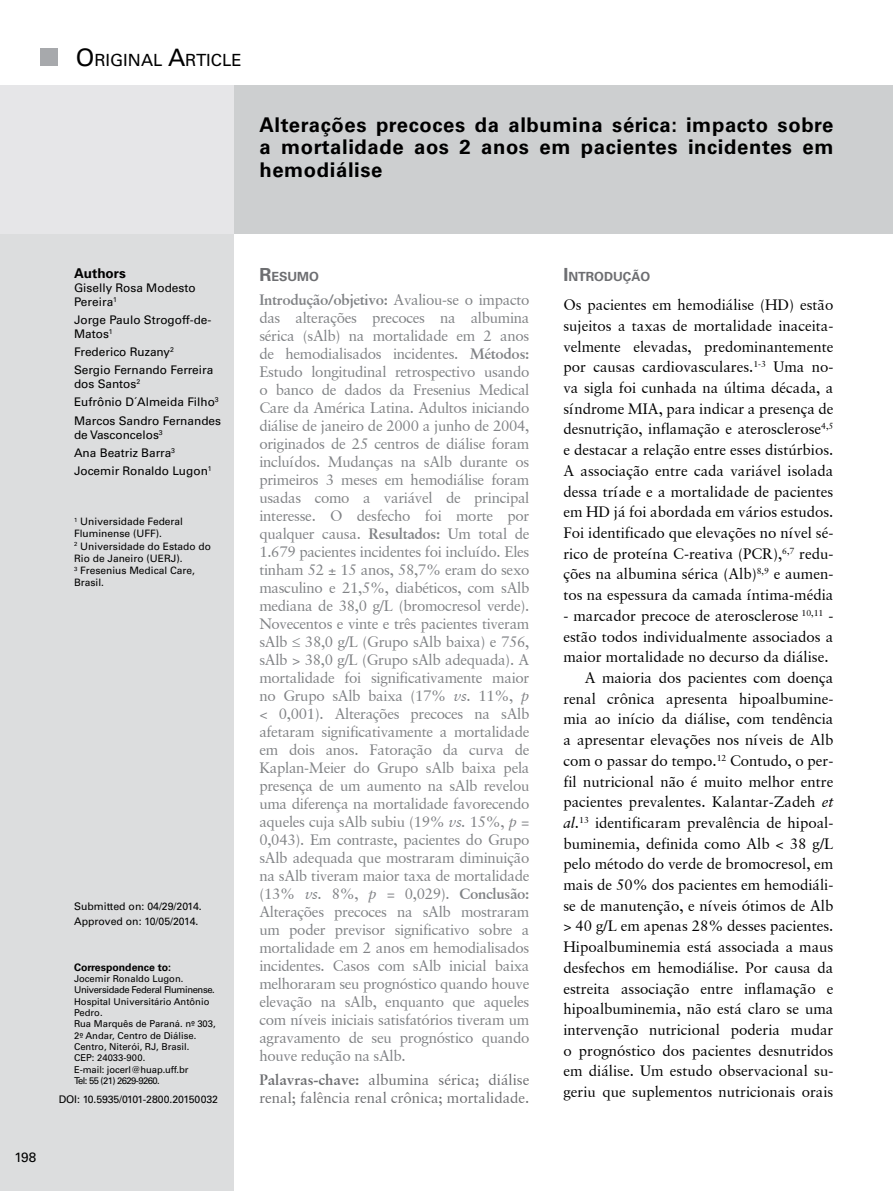
<style>
.page{position:relative;width:893px;height:1191px;background:#fff}
.page>*{position:absolute;margin:0;border:0;box-sizing:border-box;transform-origin:0 0}
.t1{font:700 20.25px/22.5px "Univers LT Std";letter-spacing:.03em;color:#000;text-align:justify}
.t2{font:16.8px "Univers LT Std";color:#000}
.t3{font:15px/18px "Garamond Retrospective S Si";letter-spacing:-.02em;color:#808285;text-align:justify}
.t4{font:15px/20.7px "Garamond Retrospective S Si";color:#000;text-align:justify}
.t5{font:15px/18px "Garamond Retrospective S Si";color:#6d6e71}
.t6{font:13.5px "Univers 65 Bold";color:#000}
.t7{font:13.5px "Univers LT Std";color:#000}
.t8{font:700 12.6px "Univers LT Std";color:#6d6e71}
.t9{font:11.85px/18.1px "Univers LT Std";color:#000}
.t10{font:10.5px/15.6px "Univers LT Std";letter-spacing:-.01em;color:#000}
.t11{font:700 10.5px "Univers LT Std";color:#000}
.t12{font:10.2px/12.3px "Univers LT Std";color:#000}
.t13{font:9.45px/11.4px "Univers LT Std";color:#000}
.s1{font-size:24px}
.s2{font-family:"Calibri"}
.s3{font-size:18px}
.s4{font-weight:700}
.s5{font-style:italic}
</style>
<div class="page">
<div style="left:40px;top:49px;width:17px;height:17px;background:#a7a9ac"></div>
<div style="left:0;top:85px;width:234px;height:1106px;background:#dcddde"></div>
<div style="left:0;top:85px;width:893px;height:149px;background:linear-gradient(to right,#e2e2e4,#c5c8c8)"></div>
<p class="t2" style="left:76px;top:50px;width:168px"><span class="s1">O</span>RIGINAL <span class="s1">A</span>RTICLE</p>
<h1 class="t1" style="left:259px;top:113px;width:576px">Alterações precoces da albumina sérica: impacto sobre a mortalidade aos 2 anos em pacientes incidentes em hemodiálise</h1>
<p class="t6" style="left:74px;top:265px;width:53px">Authors</p>
<p class="t9" style="left:74px;top:280px;width:123px;line-height:14px">Giselly Rosa Modesto<br>Pereira<sup>1</sup></p>
<p class="t9" style="left:74px;top:313px;width:139px;line-height:14px">Jorge Paulo Strogoff-de-<br>Matos<sup>1</sup></p>
<p class="t9" style="left:74px;top:343px;width:141px">Frederico Ruzany<sup>2<br></sup>Sergio Fernando Ferreira</p>
<p class="t9" style="left:74px;top:375px;width:149px">dos Santos<sup>2<br></sup>Eufrônio D´Almeida Filho<sup>3<br></sup>Marcos Sandro Fernandes</p>
<p class="t9" style="left:74px;top:425px;width:139px">de Vasconcelos<sup>3<br></sup>Ana Beatriz Barra<sup>3<br></sup>Jocemir Ronaldo Lugon<sup>1</sup></p>
<p class="t12" style="left:74px;top:515px;width:138px"><sup>1</sup> Universidade Federal<br>Fluminense (UFF).<br><sup>2</sup> Universidade do Estado do<br>Rio de Janeiro (UERJ).<br><sup>3</sup> Fresenius Medical Care,<br>Brasil.</p>
<p class="t7" style="left:15px;top:1149px;width:23px">198</p>
<p class="t10" style="left:74px;top:898px;width:129px">Submitted on: 04/29/2014.<br>Approved on: 10/05/2014.</p>
<p class="t11" style="left:74px;top:960px;width:99px">Correspondence to:</p>
<p class="t13" style="left:74px;top:972px;width:143px">Jocemir Ronaldo Lugon.<br>Universidade Federal Fluminense.<br>Hospital Universitário Antônio<br>Pedro.<br>Rua Marquês de Paraná. n<span class="s2">º</span> 303,<br>2<span class="s2">º</span> Andar, Centro de Diálise.<br>Centro, Niterói, RJ, Brasil.<br>CEP: 24033-900.<br>E-mail: jocerl@huap.uff.br<br>Tel: 55 (21) 2629-9260.</p>
<p class="t10" style="left:59px;top:1091px;width:161px">DOI: 10.5935/0101-2800.20150032</p>
<p class="t8" style="left:259px;top:269px;width:61px"><span class="s3">R</span>ESUMO</p>
<p class="t3" style="left:259px;top:290px;width:272px"><span class="s4">Introdução/objetivo:</span> Avaliou-se o impacto das alterações precoces na albumina sérica (sAlb) na mortalidade em 2 anos de hemodialisados incidentes. <span class="s4">Métodos:<br></span>Estudo longitudinal retrospectivo usando o banco de dados da Fresenius Medical Care da América Latina. Adultos iniciando diálise de janeiro de 2000 a junho de 2004, originados de 25 centros de diálise foram incluídos. Mudanças na sAlb durante os primeiros 3 meses em hemodiálise foram usadas como a variável de principal interesse. O desfecho foi morte por qualquer causa. <span class="s4">Resultados:</span> Um total de 1.679 pacientes incidentes foi incluído. Eles tinham 52 ± 15 anos, 58,7% eram do sexo masculino e 21,5%, diabéticos, com sAlb mediana de 38,0 g/L (bromocresol verde).<br>Novecentos e vinte e três pacientes tiveram sAlb ≤ 38,0 g/L (Grupo sAlb baixa) e 756, sAlb &gt; 38,0 g/L (Grupo sAlb adequada). A mortalidade foi significativamente maior no Grupo sAlb baixa (17% <span class="s5">vs.</span> 11%, <span class="s5">p </span>&lt; 0,001). Alterações precoces na sAlb afetaram significativamente a mortalidade em dois anos. Fatoração da curva de Kaplan-Meier do Grupo sAlb baixa pela presença de um aumento na sAlb revelou uma diferença na mortalidade favorecendo aqueles cuja sAlb subiu (19% <span class="s5">vs.</span> 15%, <span class="s5">p</span> = 0,043). Em contraste, pacientes do Grupo sAlb adequada que mostraram diminuição na sAlb tiveram maior taxa de mortalidade (13% <span class="s5">vs.</span> 8%, <span class="s5">p</span> = 0,029). <span class="s4">Conclusão:<br></span>Alterações precoces na sAlb mostraram um poder previsor significativo sobre a mortalidade em 2 anos em hemodialisados incidentes. Casos com sAlb inicial baixa melhoraram seu prognóstico quando houve elevação na sAlb, enquanto que aqueles com níveis iniciais satisfatórios tiveram um agravamento de seu prognóstico quando houve redução na sAlb.</p>
<p class="t5" style="left:259px;top:1070px;width:272px"><span class="s4">Palavras-chave:</span> albumina sérica; diálise renal; falência renal crônica; mortalidade.</p>
<p class="t8" style="left:563px;top:269px;width:88px"><span class="s3">I</span>NTRODUÇÃO</p>
<p class="t4" style="left:563px;top:294px;width:272px">Os pacientes em hemodiálise (HD) estão sujeitos a taxas de mortalidade inaceita&shy;velmente elevadas, predominantemente por causas cardiovasculares.<sup>1-3</sup> Uma no&shy;va sigla foi cunhada na última década, a síndrome MIA, para indicar a presença de desnutrição, inflamação e aterosclerose<sup>4,5 </sup>e destacar a relação entre esses distúrbios.<br>A associação entre cada variável isolada dessa tríade e a mortalidade de pacientes em HD já foi abordada em vários estudos.<br>Foi identificado que elevações no nível sé&shy;rico de proteína C-reativa (PCR),<sup>6,7</sup> redu&shy;ções na albumina sérica (Alb)<sup>8,9</sup> e aumen&shy;tos na espessura da camada íntima-média</p>
<p class="t4" style="left:563px;top:605px;width:271px">- marcador precoce de aterosclerose <sup>10,11</sup> -</p>
<p class="t4" style="left:563px;top:626px;width:271px">estão todos individualmente associados a</p>
<p class="t4" style="left:563px;top:646px;width:267px">maior mortalidade no decurso da diálise.</p>
<p class="t4" style="left:585px;top:667px;width:250px">A maioria dos pacientes com doença</p>
<p class="t4" style="left:563px;top:688px;width:272px">renal crônica apresenta hipoalbumine-</p>
<p class="t4" style="left:563px;top:708px;width:272px">mia ao início da diálise, com tendência</p>
<p class="t4" style="left:563px;top:729px;width:271px">a apresentar elevações nos níveis de Alb</p>
<p class="t4" style="left:563px;top:750px;width:271px">com o passar do tempo.<sup>12</sup> Contudo, o per-</p>
<p class="t4" style="left:563px;top:770px;width:272px">fil nutricional não é muito melhor entre</p>
<p class="t4" style="left:563px;top:791px;width:271px">pacientes prevalentes. Kalantar-Zadeh <span class="s5">et</span></p>
<p class="t4" style="left:563px;top:812px;width:272px"><span class="s5">al.</span><sup>13</sup> identificaram prevalência de hipoal-</p>
<p class="t4" style="left:563px;top:833px;width:271px">buminemia, definida como Alb &lt; 38 g/L</p>
<p class="t4" style="left:563px;top:853px;width:271px">pelo método do verde de bromocresol, em</p>
<p class="t4" style="left:563px;top:874px;width:272px">mais de 50% dos pacientes em hemodiáli-</p>
<p class="t4" style="left:563px;top:895px;width:272px">se de manutenção, e níveis ótimos de Alb</p>
<p class="t4" style="left:563px;top:915px;width:272px">&gt; 40 g/L em apenas 28% desses pacientes.</p>
<p class="t4" style="left:563px;top:936px;width:272px">Hipoalbuminemia está associada a maus</p>
<p class="t4" style="left:563px;top:957px;width:272px">desfechos em hemodiálise. Por causa da</p>
<p class="t4" style="left:563px;top:977px;width:272px">estreita associação entre inflamação e</p>
<p class="t4" style="left:563px;top:998px;width:271px">hipoalbuminemia, não está claro se uma</p>
<p class="t4" style="left:563px;top:1019px;width:271px">intervenção nutricional poderia mudar</p>
<p class="t4" style="left:563px;top:1040px;width:271px">o prognóstico dos pacientes desnutridos</p>
<p class="t4" style="left:563px;top:1060px;width:271px">em diálise. Um estudo observacional su-</p>
<p class="t4" style="left:563px;top:1081px;width:272px">geriu que suplementos nutricionais orais</p>
</div>
